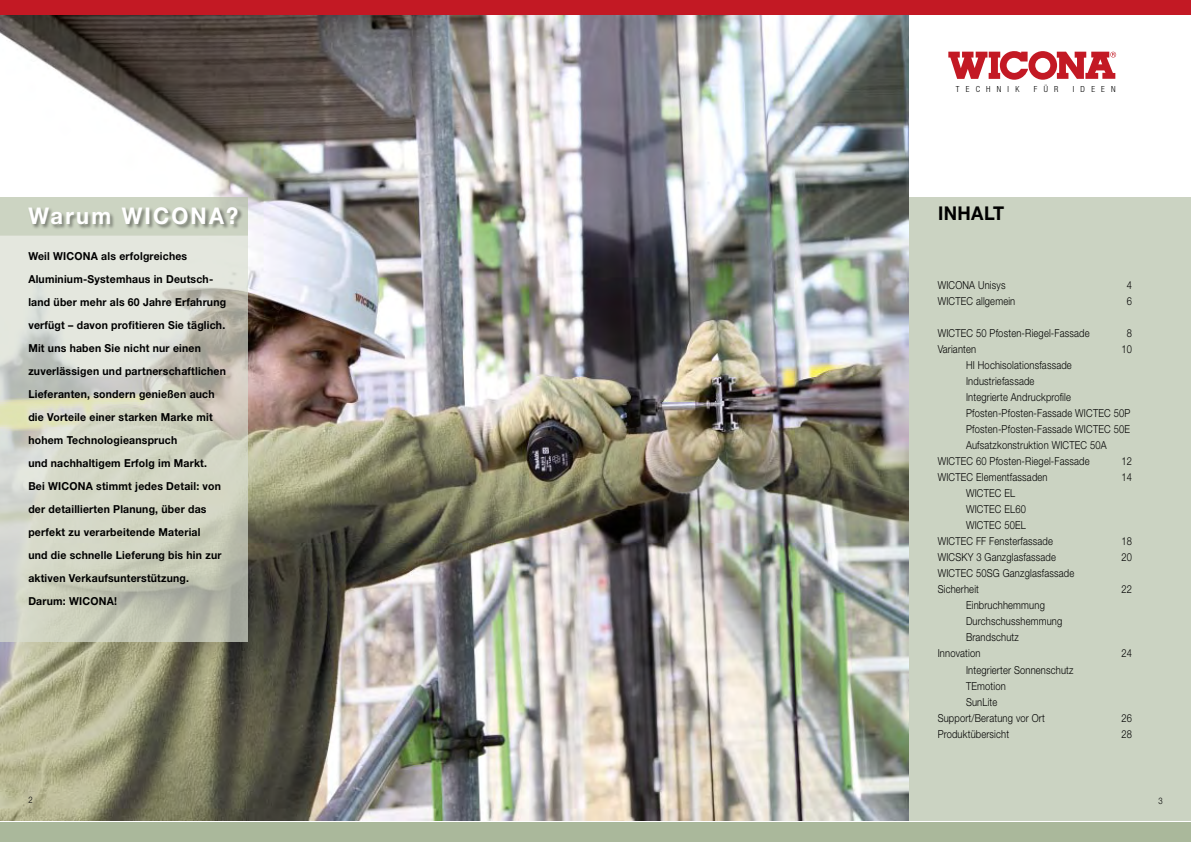
<style>
.page{position:relative;width:1191px;height:842px;background:#fff}
.page>*{position:absolute;margin:0;border:0;box-sizing:border-box;transform-origin:0 0}
.t1{font:700 23px "Helvetica Neue";letter-spacing:.1em;color:#fff;scale:.95 1}
.t2{font:700 19px "Helvetica Neue";letter-spacing:.02em;color:#000;scale:.95 1}
.t3{font:300 11px/16px "Helvetica Neue";letter-spacing:.02em;color:#000;scale:.85 1}
.t4{font:700 11px/23px "Helvetica Neue";letter-spacing:.02em;color:#000;scale:.95 1}
.t5{font:300 9px "Helvetica Neue";color:#000;scale:.85 1}
.t6{font:300 condensed 8.4px "Helvetica Neue LT Std";letter-spacing:.74em;color:#000}
</style>
<div class="page">
<div style="left:909px;top:197px;width:282px;height:624px;background:#cbd3c2"></div>
<img style="left:0;top:14px;width:909px;height:807px">
<svg style="left:948px;top:51px;width:168px;height:29px"></svg>
<div style="left:0;top:197px;width:248px;height:38px;background:#ccd4c2"></div>
<svg style="left:0;top:235px;width:248px;height:407px;background:#d0d2c5"></svg>
<div style="left:28px;top:206px;width:247px;height:39px;background:#000;opacity:.4"></div>
<div style="left:0;top:0;width:595px;height:14px;background:#c31924"></div>
<div style="left:0;top:822px;width:595px;height:20px;background:#aab89b"></div>
<div style="left:595px;top:0;width:596px;height:14px;background:#c31924"></div>
<div style="left:595px;top:822px;width:596px;height:20px;background:#aab89b"></div>
<h1 class="t1" style="left:28px;top:201px;width:222px">Warum WICONA?</h1>
<p class="t4" style="left:28px;top:244px;width:210px">Weil WICONA als erfolgreiches Aluminium-Systemhaus in Deutsch&shy;land über mehr als 60 Jahre Erfahrung verfügt – davon profitieren Sie täglich.<br>Mit uns haben Sie nicht nur einen zuverlässigen und partnerschaftlichen Lieferanten, sondern genießen auch die Vorteile einer starken Marke mit hohem Technologieanspruch<br>und nachhaltigem Erfolg im Markt.<br>Bei WICONA stimmt jedes Detail: von der detaillierten Planung, über das perfekt zu verarbeitende Material<br>und die schnelle Lieferung bis hin zur aktiven Verkaufsunterstützung.<br>Darum: WICONA!</p>
<p class="t6" style="left:955px;top:84px;width:65px">TECHNIK</p>
<p class="t6" style="left:1034px;top:84px;width:26px">FÜR</p>
<p class="t6" style="left:1072px;top:84px;width:44px">IDEEN</p>
<h2 class="t2" style="left:938px;top:202px;width:71px">Inhalt</h2>
<p class="t3" style="left:937px;top:277px;width:81px">WICONA Unisys</p>
<p class="t3" style="left:1126px;top:277px;width:8px">4</p>
<p class="t3" style="left:937px;top:293px;width:93px">WICTEC allgemein</p>
<p class="t3" style="left:1126px;top:293px;width:8px">6</p>
<p class="t3" style="left:937px;top:325px;width:180px">WICTEC 50 Pfosten-Riegel-Fassade</p>
<p class="t3" style="left:1126px;top:325px;width:8px">8</p>
<p class="t3" style="left:937px;top:341px;width:47px">Varianten</p>
<p class="t3" style="left:1121px;top:341px;width:14px">10</p>
<p class="t3" style="left:966px;top:357px;width:126px">HI Hochisolationsfassade</p>
<p class="t3" style="left:966px;top:373px;width:82px">Industriefassade</p>
<p class="t3" style="left:966px;top:389px;width:125px">Integrierte Andruckprofile</p>
<p class="t3" style="left:966px;top:405px;width:195px">Pfosten-Pfosten-Fassade WICTEC 50P</p>
<p class="t3" style="left:966px;top:421px;width:194px">Pfosten-Pfosten-Fassade WICTEC 50E</p>
<p class="t3" style="left:966px;top:437px;width:167px">Aufsatzkonstruktion WICTEC 50A</p>
<p class="t3" style="left:937px;top:453px;width:180px">WICTEC 60 Pfosten-Riegel-Fassade</p>
<p class="t3" style="left:1121px;top:453px;width:14px">12</p>
<p class="t3" style="left:937px;top:469px;width:131px">WICTEC Elementfassaden</p>
<p class="t3" style="left:1121px;top:469px;width:14px">14</p>
<p class="t3" style="left:966px;top:485px;width:59px">WICTEC EL</p>
<p class="t3" style="left:966px;top:501px;width:72px">WICTEC EL60</p>
<p class="t3" style="left:966px;top:517px;width:72px">WICTEC 50EL</p>
<p class="t3" style="left:937px;top:533px;width:137px">WICTEC FF Fensterfassade</p>
<p class="t3" style="left:1121px;top:533px;width:14px">18</p>
<p class="t3" style="left:937px;top:549px;width:141px">WICSKY 3 Ganzglasfassade</p>
<p class="t3" style="left:1121px;top:549px;width:14px">20</p>
<p class="t3" style="left:937px;top:565px;width:162px">WICTEC 50SG Ganzglasfassade<br>Sicherheit</p>
<p class="t3" style="left:1121px;top:581px;width:14px">22</p>
<p class="t3" style="left:966px;top:597px;width:94px">Einbruchhemmung</p>
<p class="t3" style="left:966px;top:613px;width:115px">Durchschusshemmung</p>
<p class="t3" style="left:966px;top:629px;width:64px">Brandschutz</p>
<p class="t3" style="left:937px;top:645px;width:52px">Innovation</p>
<p class="t3" style="left:1121px;top:645px;width:14px">24</p>
<p class="t3" style="left:966px;top:661px;width:128px">Integrierter Sonnenschutz</p>
<p class="t3" style="left:966px;top:677px;width:48px">TEmotion</p>
<p class="t3" style="left:966px;top:693px;width:38px">SunLite</p>
<p class="t3" style="left:937px;top:709px;width:128px">Support/Beratung vor Ort</p>
<p class="t3" style="left:1121px;top:709px;width:14px">26</p>
<p class="t3" style="left:937px;top:725px;width:86px">Produktübersicht</p>
<p class="t3" style="left:1121px;top:725px;width:14px">28</p>
<p class="t5" style="left:28px;top:794px;width:7px">2</p>
<p class="t5" style="left:1158px;top:795px;width:7px">3</p>
</div>
